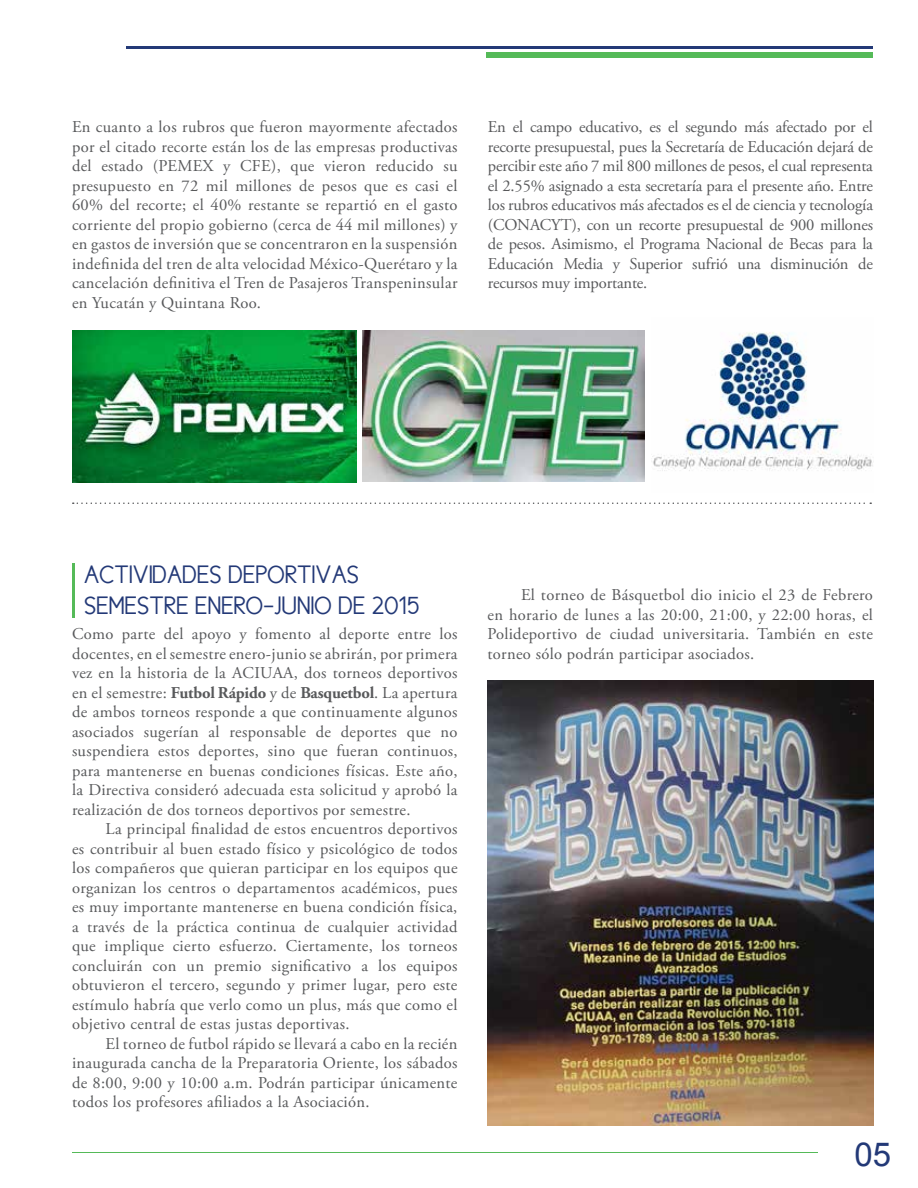
<style>
.page{position:relative;width:918px;height:1188px;background:#fff}
.page>*{position:absolute;margin:0;border:0;box-sizing:border-box;transform-origin:0 0}
.t1{font:33px "Arial";color:#233977}
.t2{font:25.5px/30.6px "New Cicle Gordita";color:#233977}
.t3{font:16.5px/19.5px "Adobe Garamond Pro";letter-spacing:.02em;color:#58595b;text-align:justify}
.s1{font-weight:700}
</style>
<div class="page">
<img style="left:652px;top:332px;width:221px;height:139px">
<hr style="left:126px;top:46px;width:747px;height:3px;background:#233977">
<div style="left:487px;top:52px;width:386px;height:6px;background:#55ba58"></div>
<hr style="left:73px;top:1152px;width:745px;height:1px;background:#55ba58">
<svg style="left:73px;top:502px;width:798px;height:2px"></svg>
<img style="left:72px;top:330px;width:284px;height:152px">
<img style="left:362px;top:331px;width:282px;height:151px">
<hr style="left:72px;top:563px;width:3px;height:55px;background:#55ba58">
<img style="left:488px;top:681px;width:385px;height:444px">
<p class="t3" style="left:72px;top:118px;width:387px">En cuanto a los rubros que fueron mayormente afectados por el citado recorte están los de las empresas productivas del estado (PEMEX y CFE), que vieron reducido su presupuesto en 72 mil millones de pesos que es casi el 60% del recorte; el 40% restante se repartió en el gasto corriente del propio gobierno (cerca de 44 mil millones) y en gastos de inversión que se concentraron en la suspensión indefinida del tren de alta velocidad México-Querétaro y la cancelación definitiva el Tren de Pasajeros Transpeninsular en Yucatán y Quintana Roo.</p>
<p class="t3" style="left:488px;top:118px;width:387px">En el campo educativo, es el segundo más afectado por el recorte presupuestal, pues la Secretaría de Educación dejará de percibir este año 7 mil 800 millones de pesos, el cual representa el 2.55% asignado a esta secretaría para el presente año. Entre los rubros educativos más afectados es el de ciencia y tecnología (CONACYT), con un recorte presupuestal de 900 millones de pesos. Asimismo, el Programa Nacional de Becas para la Educación Media y Superior sufrió una disminución de recursos muy importante.</p>
<h2 class="t2" style="left:84px;top:561px;width:337px">ACTIVIDADES DEPORTIVAS<br>SEMESTRE ENERO-JUNIO DE 2015</h2>
<p class="t3" style="left:72px;top:625px;width:387px">Como parte del apoyo y fomento al deporte entre los docentes, en el semestre enero-junio se abrirán, por primera vez en la historia de la ACIUAA, dos torneos deportivos en el semestre: <span class="s1">Futbol Rápido</span> y de <span class="s1">Basquetbol</span>. La apertura de ambos torneos responde a que continuamente algunos asociados sugerían al responsable de deportes que no suspendiera estos deportes, sino que fueran continuos, para mantenerse en buenas condiciones físicas. Este año, la Directiva consideró adecuada esta solicitud y aprobó la realización de dos torneos deportivos por semestre.</p>
<p class="t3" style="left:72px;top:820px;width:387px;text-indent:34px">La principal finalidad de estos encuentros deportivos es contribuir al buen estado físico y psicológico de todos los compañeros que quieran participar en los equipos que organizan los centros o departamentos académicos, pues es muy importante mantenerse en buena condición física, a través de la práctica continua de cualquier actividad que implique cierto esfuerzo. Ciertamente, los torneos concluirán con un premio significativo a los equipos obtuvieron el tercero, segundo y primer lugar, pero este estímulo habría que verlo como un plus, más que como el objetivo central de estas justas deportivas.</p>
<p class="t3" style="left:72px;top:1034px;width:387px;text-indent:34px">El torneo de futbol rápido se llevará a cabo en la recién inaugurada cancha de la Preparatoria Oriente, los sábados de 8:00, 9:00 y 10:00 a.m. Podrán participar únicamente todos los profesores afiliados a la Asociación.</p>
<p class="t3" style="left:488px;top:586px;width:387px;text-indent:34px">El torneo de Básquetbol dio inicio el 23 de Febrero en horario de lunes a las 20:00, 21:00, y 22:00 horas, el Polideportivo de ciudad universitaria. También en este torneo sólo podrán participar asociados.</p>
<h1 class="t1" style="left:855px;top:1137px;width:38px">05</h1>
</div>
